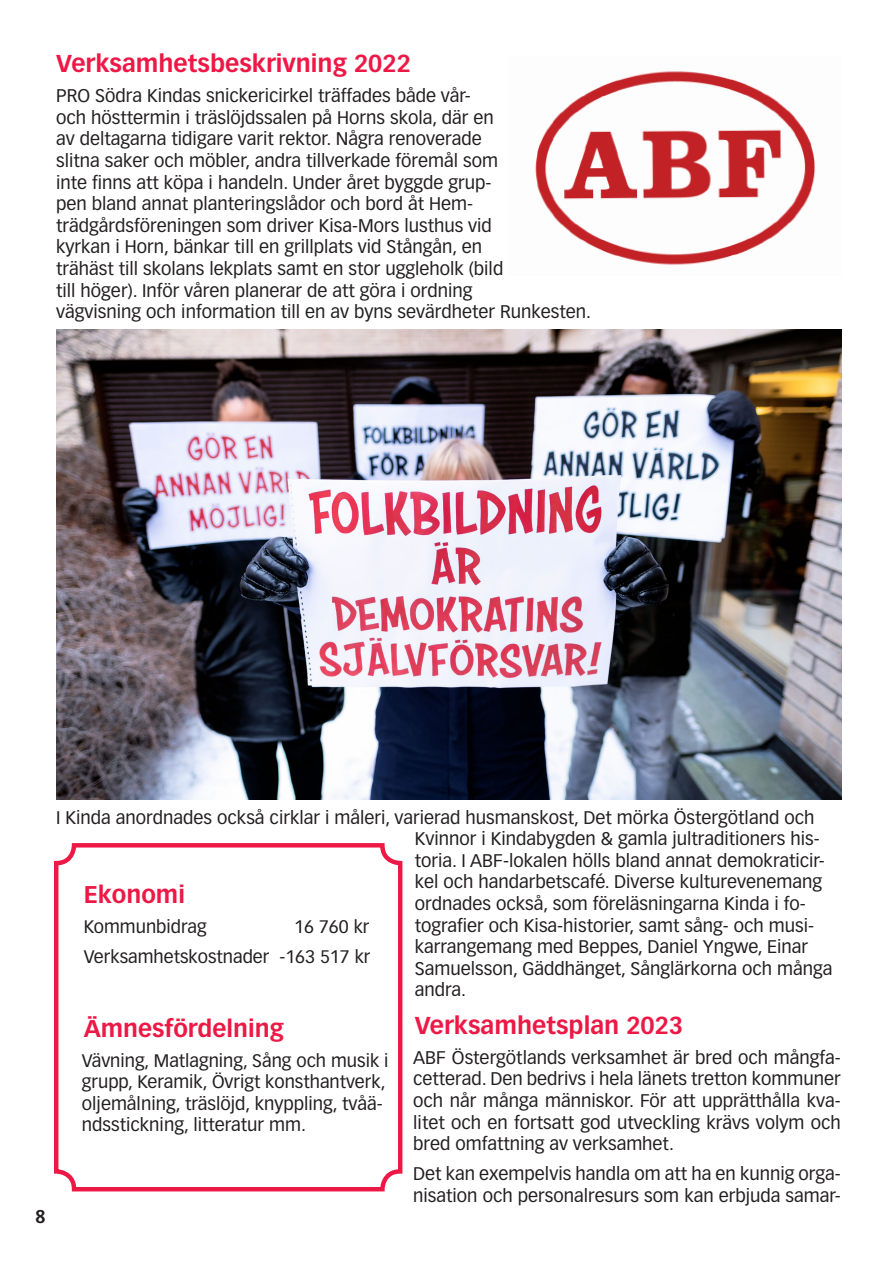
<style>
.page{position:relative;width:893px;height:1263px;background:#fff}
.page>*{position:absolute;margin:0;border:0;box-sizing:border-box;transform-origin:0 0}
.t1{font:700 24px "Vectora LT Pro";color:#ed1845}
.t2{font:700 23.7px "Vectora LT Pro";color:#ed1845}
.t3{font:18px/21.6px "Vectora LT Pro";color:#231f20}
.t4{font:700 18px "Vectora LT Pro";color:#231f20}
.t5{font:17.85px/21.5px "Vectora LT Pro";color:#231f20}
</style>
<div class="page">
<img style="left:535px;top:71px;width:281px;height:194px">
<div style="left:54px;top:843px;width:348px;height:348px;border:4px solid #ed1845;border-radius:18px"></div>
<img style="left:56px;top:330px;width:785px;height:469px">
<p class="t1" style="left:56px;top:49px;width:356px">Verksamhetsbeskrivning 2022</p>
<p class="t3" style="left:56px;top:85px;width:536px">PRO Södra Kindas snickericirkel träffades både vår-<br>och hösttermin i träslöjdssalen på Horns skola, där en<br>av deltagarna tidigare varit rektor. Några renoverade<br>slitna saker och möbler, andra tillverkade föremål som<br>inte finns att köpa i handeln. Under året byggde grup-<br>pen bland annat planteringslådor och bord åt Hem&shy;trädgårdsföreningen som driver Kisa-Mors lusthus vid<br>kyrkan i Horn, bänkar till en grillplats vid Stångån, en<br>trähäst till skolans lekplats samt en stor uggleholk (bild<br>till höger). Inför våren planerar de att göra i ordning<br>vägvisning och information till en av byns sevärdheter Runkesten.</p>
<p class="t4" style="left:35px;top:1205px;width:12px">8</p>
<p class="t3" style="left:415px;top:806px;width:419px;text-indent:-358px">I Kinda anordnades också cirklar i måleri, varierad husmanskost, Det mörka Östergötland och Kvinnor i Kindabygden &amp; gamla jultraditioners his&shy;toria. I ABF-lokalen hölls bland annat demokraticir&shy;kel och handarbetscafé. Diverse kulturevenemang ordnades också, som föreläsningarna Kinda i fo&shy;tografier och Kisa-historier, samt sång- och musi&shy;karrangemang med Beppes, Daniel Yngwe, Einar Samuelsson, Gäddhänget, Sånglärkorna och många andra.</p>
<p class="t1" style="left:415px;top:1010px;width:270px">Verksamhetsplan 2023</p>
<p class="t3" style="left:413px;top:1047px;width:429px;text-align:justify">ABF Östergötlands verksamhet är bred och mångfa&shy;cetterad. Den bedrivs i hela länets tretton kommuner och når många människor. För att upprätthålla kva&shy;litet och en fortsatt god utveckling krävs volym och bred omfattning av verksamhet.</p>
<p class="t3" style="left:413px;top:1163px;width:429px">Det kan exempelvis handla om att ha en kunnig orga&shy;nisation och personalresurs som kan erbjuda samar-</p>
<p class="t2" style="left:84px;top:880px;width:103px">Ekonomi</p>
<p class="t5" style="left:84px;top:916px;width:124px">Kommunbidrag</p>
<p class="t5" style="left:294px;top:916px;width:77px">16 760 kr</p>
<p class="t5" style="left:84px;top:946px;width:288px">Verksamhetskostnader -163 517 kr</p>
<p class="t2" style="left:84px;top:1014px;width:202px">Ämnesfördelning</p>
<p class="t5" style="left:82px;top:1050px;width:308px">Vävning, Matlagning, Sång och musik i grupp, Keramik, Övrigt konsthantverk,</p>
<p class="t3" style="left:82px;top:1092px;width:302px">oljemålning, träslöjd, knyppling, tvåä&shy;ndsstickning, litteratur mm.</p>
</div>
